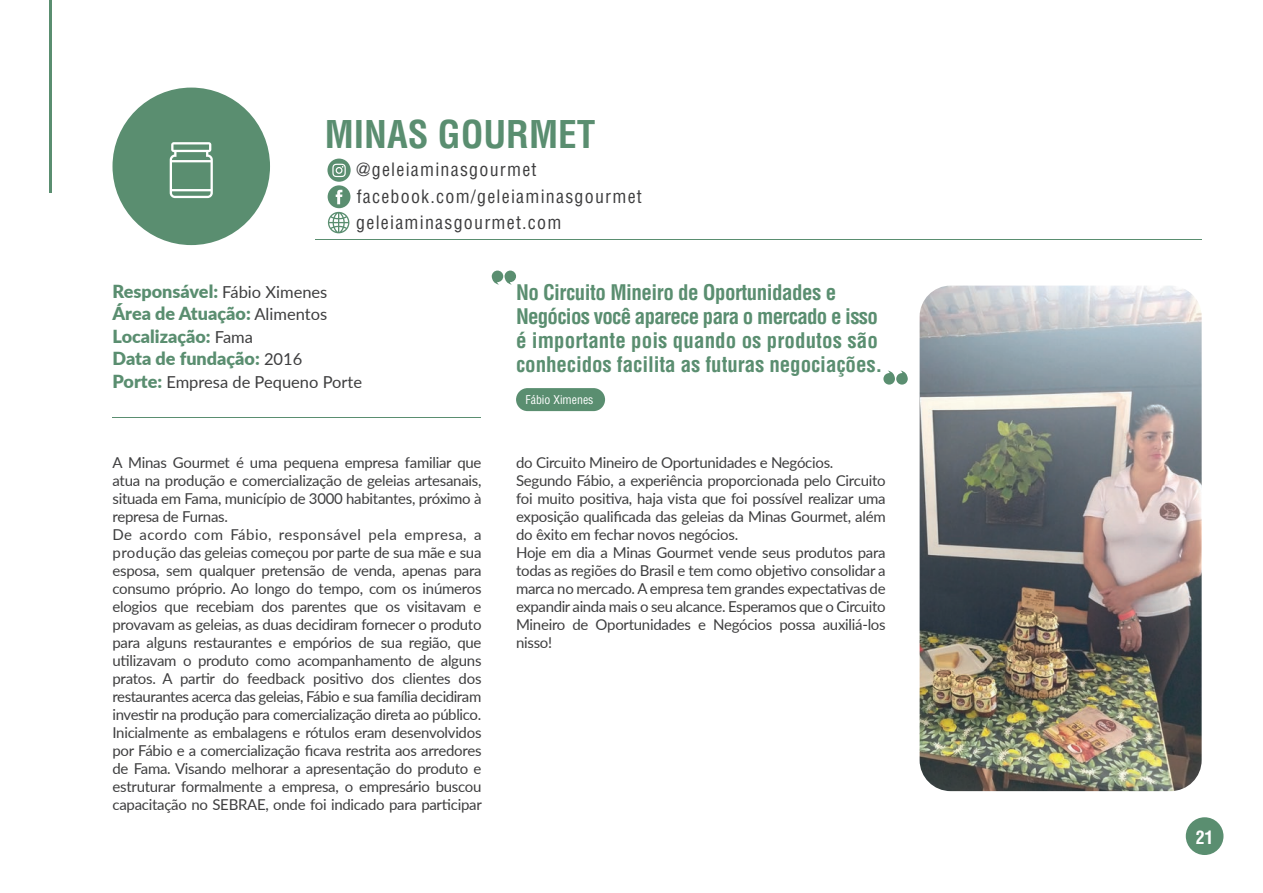
<style>
.page{position:relative;width:1263px;height:893px;background:#fff}
.page>*{position:absolute;margin:0;border:0;box-sizing:border-box;transform-origin:0 0}
.t1{font:700 condensed 37.35px "Helvetica";color:#5a8e70}
.t2{font:700 condensed 21px/24px "Helvetica";letter-spacing:-.005em;color:#5a8e70}
.t3{font:900 18px/22.5px "Lato";color:#5a8e70}
.t4{font:condensed 18px/26.4px "Helvetica";letter-spacing:.07em;color:#3e3e3f}
.t5{font:700 condensed 18px "Helvetica";color:#fff}
.t6{font:16.5px "Lato";color:#3e3e3f}
.t7{font:15px/18px "Lato";letter-spacing:-.02em;color:#3e3e3f}
.t8{font:condensed 11.85px "Helvetica";color:#fff}
.s1{font-weight:400;font-size:16.5px;color:#3e3e3f}
.s2{font-weight:900;font-size:18px;color:#5a8e70}
</style>
<div class="page">
<div style="left:113px;top:88px;width:157px;height:157px;background:#5a8e70;border-radius:50%"></div>
<div style="left:1186px;top:817px;width:37px;height:38px;background:#5a8e70;border-radius:50%"></div>
<hr style="left:316px;top:239px;width:886px;height:1px;background:#5a8e70">
<hr style="left:113px;top:417px;width:368px;height:1px;background:#5a8e70">
<img style="left:920px;top:286px;width:282px;height:505px">
<div style="left:516px;top:388px;width:89px;height:23px;background:#5a8e70;border-radius:11px"></div>
<svg style="left:492px;top:271px;width:24px;height:14px"></svg>
<svg style="left:883px;top:370px;width:25px;height:15px"></svg>
<hr style="left:50px;top:0;width:2px;height:193px;background:#5a8e70">
<svg style="left:170px;top:142px;width:43px;height:56px"></svg>
<div style="left:328px;top:185px;width:22px;height:23px;background:#5a8e70;border-radius:50%"></div>
<svg style="left:336px;top:190px;width:6px;height:14px"></svg>
<svg style="left:327px;top:159px;width:24px;height:23px"></svg>
<svg style="left:332px;top:164px;width:14px;height:13px"></svg>
<svg style="left:328px;top:212px;width:21px;height:21px"></svg>
<h1 class="t1" style="left:325px;top:111px;width:272px">MINAS GOURMET</h1>
<p class="t4" style="left:356px;top:156px;width:287px">@geleiaminasgourmet facebook.com/geleiaminasgourmet geleiaminasgourmet.com</p>
<p class="t3" style="left:112px;top:279px;width:216px">Responsável: <span class="s1">Fábio Ximenes<br></span>Área de Atuação: <span class="s1">Alimentos<br></span>Localização: <span class="s1">Fama<br></span>Data de fundação: <span class="s1">2016</span></p>
<p class="t6" style="left:112px;top:370px;width:251px"><span class="s2">Porte:</span> Empresa de Pequeno Porte</p>
<p class="t7" style="left:112px;top:453px;width:371px">A Minas Gourmet é uma pequena empresa familiar que atua na produção e comercialização de geleias artesanais, situada em Fama, município de 3000 habitantes, próximo à represa de Furnas.<br>De acordo com Fábio, responsável pela empresa, a produção das geleias começou por parte de sua mãe e sua esposa, sem qualquer pretensão de venda, apenas para consumo próprio. Ao longo do tempo, com os inúmeros elogios que recebiam dos parentes que os visitavam e provavam as geleias, as duas decidiram fornecer o produto para alguns restaurantes e empórios de sua região, que utilizavam o produto como acompanhamento de alguns pratos. A partir do feedback positivo dos clientes dos restaurantes acerca das geleias, Fábio e sua família decidiram investir na produção para comercialização direta ao público.<br>Inicialmente as embalagens e rótulos eram desenvolvidos por Fábio e a comercialização ficava restrita aos arredores de Fama. Visando melhorar a apresentação do produto e estruturar formalmente a empresa, o empresário buscou capacitação no SEBRAE, onde foi indicado para participar</p>
<h2 class="t2" style="left:516px;top:280px;width:368px">No Circuito Mineiro de Oportunidades e Negócios você aparece para o mercado e isso é importante pois quando os produtos são conhecidos facilita as futuras negociações.</h2>
<p class="t8" style="left:525px;top:392px;width:69px">Fábio Ximenes</p>
<p class="t7" style="left:516px;top:453px;width:371px">do Circuito Mineiro de Oportunidades e Negócios.<br>Segundo Fábio, a experiência proporcionada pelo Circuito foi muito positiva, haja vista que foi possível realizar uma exposição qualificada das geleias da Minas Gourmet, além do êxito em fechar novos negócios.<br>Hoje em dia a Minas Gourmet vende seus produtos para todas as regiões do Brasil e tem como objetivo consolidar a marca no mercado. A empresa tem grandes expectativas de expandir ainda mais o seu alcance. Esperamos que o Circuito Mineiro de Oportunidades e Negócios possa auxiliá-los nisso!</p>
<p class="t5" style="left:1196px;top:826px;width:19px">21</p>
</div>
